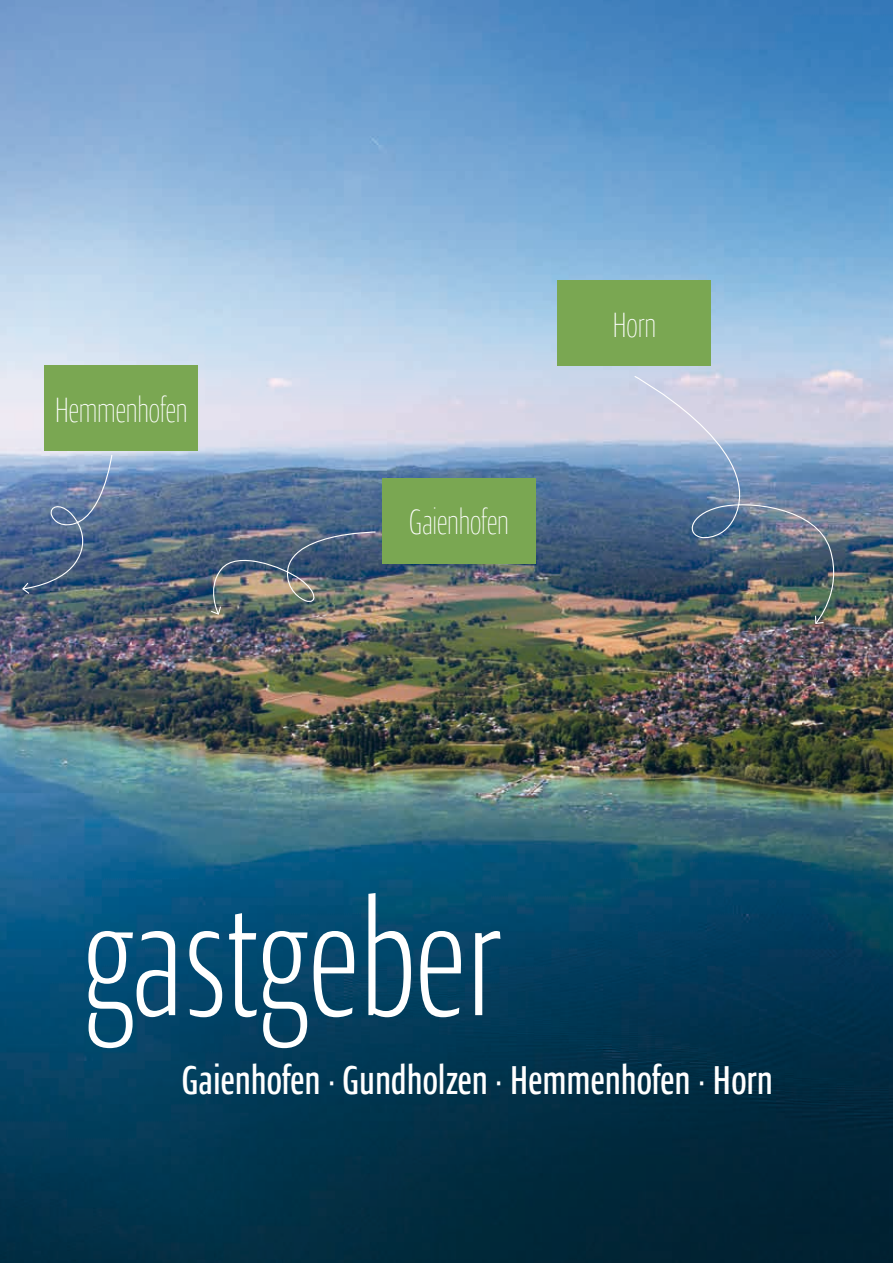
<style>
.page{position:relative;width:893px;height:1263px;background:#fff}
.page>*{position:absolute;margin:0;border:0;box-sizing:border-box;transform-origin:0 0}
.t1{font:300 165px "Ardoise Std Compact";color:#fff}
.t2{font:41.25px "Ardoise Std Compact Demi";color:#fff}
.t3{font:100 36px "Ardoise Std Compact";letter-spacing:-.015em;color:#fff}
</style>
<div class="page">
<img style="left:0;top:0;width:893px;height:1263px">
<div style="left:383px;top:478px;width:153px;height:85px;background:#7aa752"></div>
<img style="left:204px;top:531px;width:173px;height:84px">
<div style="left:45px;top:366px;width:153px;height:85px;background:#7aa752"></div>
<img style="left:21px;top:454px;width:92px;height:141px">
<div style="left:558px;top:281px;width:153px;height:85px;background:#7aa752"></div>
<img style="left:634px;top:375px;width:211px;height:249px">
<svg style="left:814px;top:614px;width:11px;height:11px"></svg>
<p class="t3" style="left:54px;top:389px;width:135px">Hemmenhofen</p>
<p class="t3" style="left:409px;top:501px;width:101px">Gaienhofen</p>
<p class="t3" style="left:612px;top:304px;width:46px">Horn</p>
<h1 class="t1" style="left:81px;top:865px;width:421px">gastgeber</h1>
<p class="t2" style="left:182px;top:1056px;width:593px">Gaienhofen · Gundholzen · Hemmenhofen · Horn</p>
</div>
